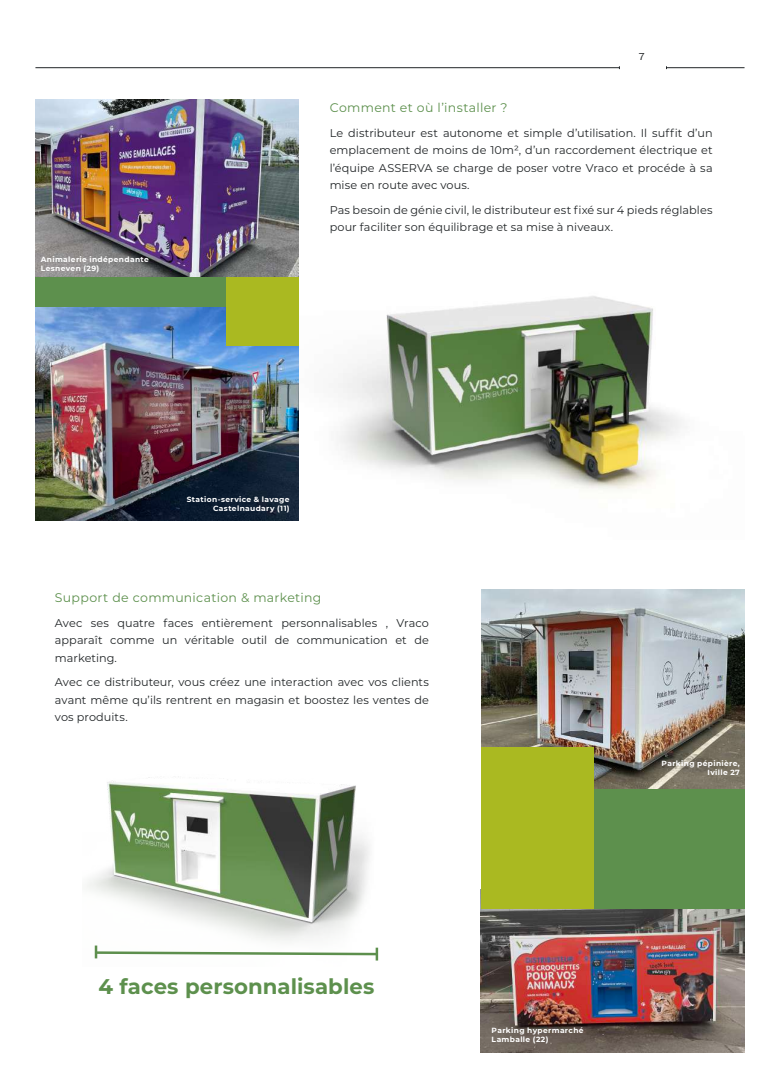
<style>
.page{position:relative;width:780px;height:1088px;background:#fff}
.page>*{position:absolute;margin:0;border:0;box-sizing:border-box;transform-origin:0 0}
.t1{font:700 21.25px "Montserrat";letter-spacing:.005em;color:#5d904d}
.t2{font:12.5px "Montserrat";letter-spacing:.025em;color:#5d904d}
.t3{font:11.25px/17.5px "Montserrat";letter-spacing:.005em;color:#212527;text-align:justify}
.t4{font:10px "Pragmatica";color:#212527}
.t5{font:700 7.5px/8.8px "Montserrat";letter-spacing:.05em;color:#fff}
</style>
<div class="page">
<hr style="left:666px;top:67px;width:78px;height:1px;background:#212527">
<hr style="left:35px;top:67px;width:584px;height:1px;background:#212527">
<img style="left:271px;top:296px;width:411px;height:225px">
<img style="left:35px;top:99px;width:264px;height:179px">
<img style="left:481px;top:909px;width:263px;height:143px">
<div style="left:582px;top:788px;width:162px;height:121px;background:#5d904d"></div>
<div style="left:35px;top:278px;width:202px;height:58px;background:#5d904d"></div>
<img style="left:87px;top:776px;width:292px;height:185px">
<svg style="left:93px;top:945px;width:286px;height:15px"></svg>
<img style="left:481px;top:589px;width:263px;height:199px">
<img style="left:36px;top:308px;width:263px;height:212px">
<div style="left:481px;top:748px;width:113px;height:161px;background:#aab921"></div>
<div style="left:226px;top:278px;width:73px;height:68px;background:#aab921"></div>
<p class="t4" style="left:638px;top:51px;width:7px">7</p>
<p class="t5" style="left:41px;top:255px;width:110px">Animalerie indépendante<br>Lesneven (29)</p>
<p class="t2" style="left:330px;top:99px;width:179px">Comment et où l’installer ?</p>
<p class="t3" style="left:330px;top:124px;width:384px">Le distributeur est autonome et simple d’utilisation. Il suffit d’un emplacement de moins de 10m², d’un raccordement électrique et l’équipe ASSERVA se charge de poser votre Vraco et procéde à sa mise en route avec vous.</p>
<p class="t3" style="left:330px;top:201px;width:384px">Pas besoin de génie civil, le distributeur est fixé sur 4 pieds réglables pour faciliter son équilibrage et sa mise à niveaux.</p>
<p class="t5" style="left:187px;top:494px;width:104px;text-align:right">Station-service &amp; lavage<br>Castelnaudary (11)</p>
<p class="t2" style="left:55px;top:589px;width:268px">Support de communication &amp; marketing</p>
<p class="t3" style="left:55px;top:614px;width:375px">Avec ses quatre faces entièrement personnalisables , Vraco apparaît comme un véritable outil de communication et de marketing.</p>
<p class="t3" style="left:55px;top:673px;width:375px">Avec ce distributeur, vous créez une interaction avec vos clients avant même qu’ils rentrent en magasin et boostez les ventes de vos produits.</p>
<p class="t5" style="left:661px;top:759px;width:80px;text-align:right">Parking pépinière,<br>Iville 27</p>
<h1 class="t1" style="left:98px;top:971px;width:277px">4 faces personnalisables</h1>
<p class="t5" style="left:491px;top:1025px;width:93px">Parking hypermarché<br>Lamballe (22)</p>
</div>
